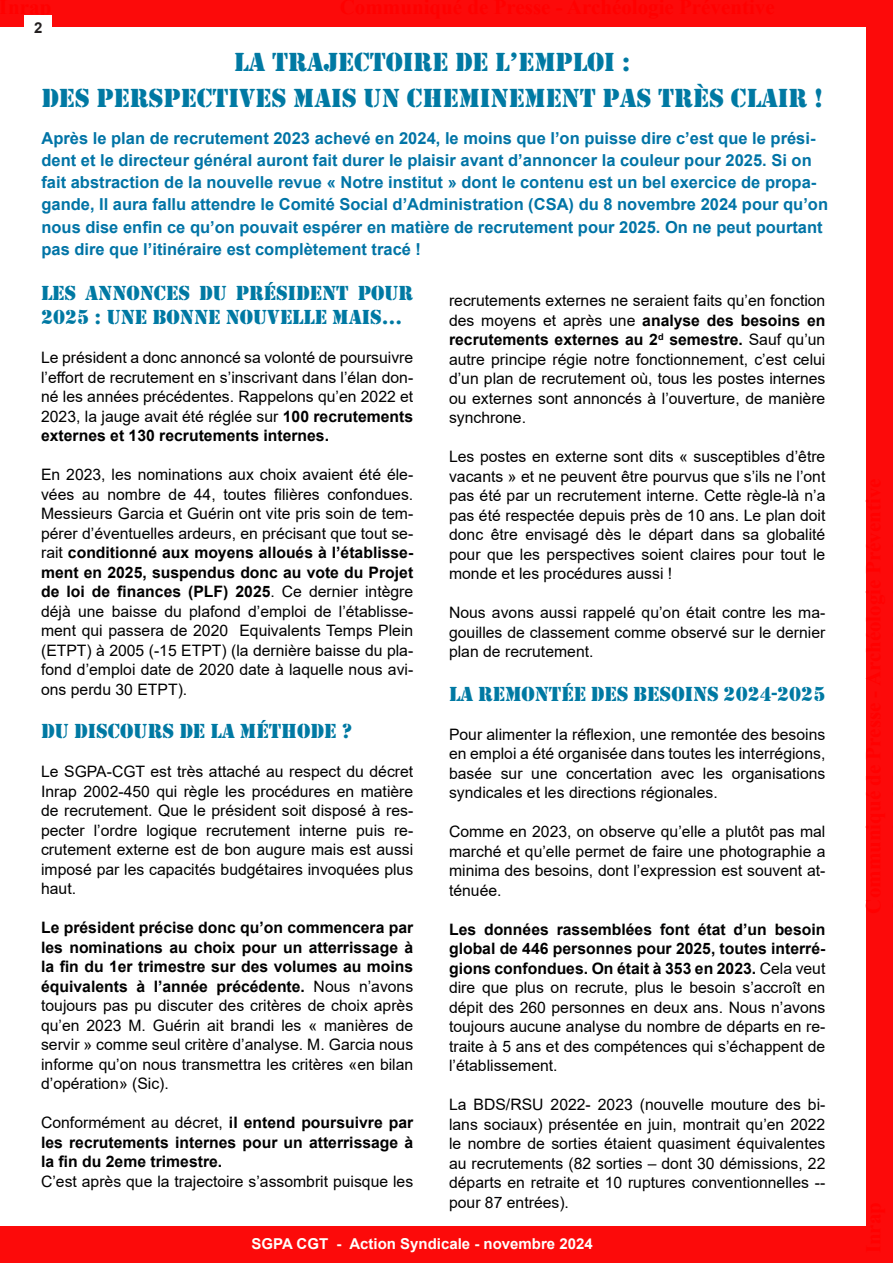
<style>
.page{position:relative;width:893px;height:1263px;background:#fff}
.page>*{position:absolute;margin:0;border:0;box-sizing:border-box;transform-origin:0 0}
.t1{font:27px "Stencil";color:#0079a3}
.t2{font:21px/24px "Stencil";color:#0079a3}
.t3{font:700 16.5px/22.2px "Arial";color:#0174a6}
.t4{font:15.75px/19.5px "Arial";color:#010000;text-align:justify}
.t5{font:700 15.75px/19.5px "Arial";color:#010000;text-align:justify}
.t6{font:700 15px "Arial";color:#fffffc}
.t7{font:700 15px "Arial";color:#231f20}
.s1{font-weight:700}
.s2{font-weight:400}
</style>
<div class="page">
<div style="left:0;top:1226px;width:893px;height:37px;background:#fc0a0a"></div>
<div style="left:0;top:0;width:893px;height:27px;background:#fc0a0a"></div>
<div style="left:866px;top:0;width:27px;height:1253px;background:#fc0a0a"></div>
<div style="left:24px;top:15px;width:28px;height:27px;background:#fff"></div>
<p class="t7" style="left:34px;top:17px;width:10px">2</p>
<p class="t1" style="left:234px;top:46px;width:398px">LA TRAJECTOIRE DE L’EMPLOI :</p>
<p class="t1" style="left:41px;top:82px;width:783px">DES PERSPECTIVES MAIS UN CHEMINEMENT PAS TRÈS CLAIR !</p>
<p class="t3" style="left:41px;top:127px;width:788px">Après le plan de recrutement 2023 achevé en 2024, le moins que l’on puisse dire c’est que le prési&shy;dent et le directeur général auront fait durer le plaisir avant d’annoncer la couleur pour 2025. Si on fait abstraction de la nouvelle revue « Notre institut » dont le contenu est un bel exercice de propa&shy;gande, Il aura fallu attendre le Comité Social d’Administration (CSA) du 8 novembre 2024 pour qu’on nous dise enfin ce qu’on pouvait espérer en matière de recrutement pour 2025. On ne peut pourtant pas dire que l’itinéraire est complètement tracé !</p>
<p class="t2" style="left:41px;top:282px;width:374px">LES ANNONCES DU PRÉSIDENT POUR<br>2025 : UNE BONNE NOUVELLE MAIS…</p>
<p class="t4" style="left:41px;top:348px;width:374px">Le président a donc annoncé sa volonté de poursuivre l’effort de recrutement en s’inscrivant dans l’élan don&shy;né les années précédentes. Rappelons qu’en 2022 et 2023, la jauge avait été réglée sur <span class="s1">100 recrutements externes et 130 recrutements internes.</span></p>
<p class="t4" style="left:41px;top:465px;width:374px">En 2023, les nominations aux choix avaient été éle&shy;vées au nombre de 44, toutes filières confondues.<br>Messieurs Garcia et Guérin ont vite pris soin de tem&shy;pérer d’éventuelles ardeurs, en précisant que tout se&shy;rait <span class="s1">conditionné aux moyens alloués à l’établisse&shy;ment en 2025, suspendus donc au vote du Projet de loi de finances (PLF) 2025</span>. Ce dernier intègre déjà une baisse du plafond d’emploi de l’établisse&shy;ment qui passera de 2020 Equivalents Temps Plein (ETPT) à 2005 (-15 ETPT) (la dernière baisse du pla&shy;fond d’emploi date de 2020 date à laquelle nous avi&shy;ons perdu 30 ETPT).</p>
<p class="t2" style="left:41px;top:720px;width:313px">DU DISCOURS DE LA MÉTHODE ?</p>
<p class="t4" style="left:41px;top:762px;width:374px">Le SGPA-CGT est très attaché au respect du décret Inrap 2002-450 qui règle les procédures en matière de recrutement. Que le président soit disposé à res&shy;pecter l’ordre logique recrutement interne puis re&shy;crutement externe est de bon augure mais est aussi imposé par les capacités budgétaires invoquées plus haut.</p>
<p class="t4" style="left:41px;top:918px;width:374px"><span class="s1">Le président précise donc qu’on commencera par les nominations au choix pour un atterrissage à la fin du 1er trimestre sur des volumes au moins équivalents à l’année précédente.</span> Nous n’avons toujours pas pu discuter des critères de choix après qu’en 2023 M. Guérin ait brandi les « manières de servir » comme seul critère d’analyse. M. Garcia nous informe qu’on nous transmettra les critères «en bilan d’opération» (Sic).</p>
<p class="t5" style="left:41px;top:1113px;width:374px"><span class="s2">Conformément au décret,</span> il entend poursuivre par les recrutements internes pour un atterrissage à la fin du 2eme trimestre.</p>
<p class="t4" style="left:41px;top:1171px;width:374px">C’est après que la trajectoire s’assombrit puisque les</p>
<p class="t4" style="left:449px;top:291px;width:378px">recrutements externes ne seraient faits qu’en fonction des moyens et après une <span class="s1">analyse des besoins en recrutements externes au 2</span><sup>d</sup> <span class="s1">semestre.</span> Sauf qu’un autre principe régie notre fonctionnement, c’est celui d’un plan de recrutement où, tous les postes internes ou externes sont annoncés à l’ouverture, de manière synchrone.</p>
<p class="t4" style="left:449px;top:447px;width:378px">Les postes en externe sont dits « susceptibles d’être vacants » et ne peuvent être pourvus que s’ils ne l’ont pas été par un recrutement interne. Cette règle-là n’a pas été respectée depuis près de 10 ans. Le plan doit donc être envisagé dès le départ dans sa globalité pour que les perspectives soient claires pour tout le monde et les procédures aussi !</p>
<p class="t4" style="left:449px;top:603px;width:378px">Nous avons aussi rappelé qu’on était contre les ma&shy;gouilles de classement comme observé sur le dernier plan de recrutement.</p>
<p class="t2" style="left:449px;top:682px;width:378px">LA REMONTÉE DES BESOINS 2024-2025</p>
<p class="t4" style="left:449px;top:724px;width:378px">Pour alimenter la réflexion, une remontée des besoins en emploi a été organisée dans toutes les interrégions, basée sur une concertation avec les organisations syndicales et les directions régionales.</p>
<p class="t4" style="left:449px;top:822px;width:378px">Comme en 2023, on observe qu’elle a plutôt pas mal marché et qu’elle permet de faire une photographie a minima des besoins, dont l’expression est souvent at&shy;ténuée.</p>
<p class="t4" style="left:449px;top:919px;width:378px"><span class="s1">Les données rassemblées font état d’un besoin global de 446 personnes pour 2025, toutes interré&shy;gions confondues. On était à 353 en 2023.</span> Cela veut dire que plus on recrute, plus le besoin s’accroît en dépit des 260 personnes en deux ans. Nous n’avons toujours aucune analyse du nombre de départs en re&shy;traite à 5 ans et des compétences qui s’échappent de l’établissement.</p>
<p class="t4" style="left:449px;top:1095px;width:378px">La BDS/RSU 2022- 2023 (nouvelle mouture des bi&shy;lans sociaux) présentée en juin, montrait qu’en 2022 le nombre de sorties étaient quasiment équivalentes au recrutements (82 sorties – dont 30 démissions, 22 départs en retraite et 10 ruptures conventionnelles -- pour 87 entrées).</p>
<p class="t6" style="left:252px;top:1233px;width:343px">SGPA CGT - Action Syndicale - novembre 2024</p>
</div>
